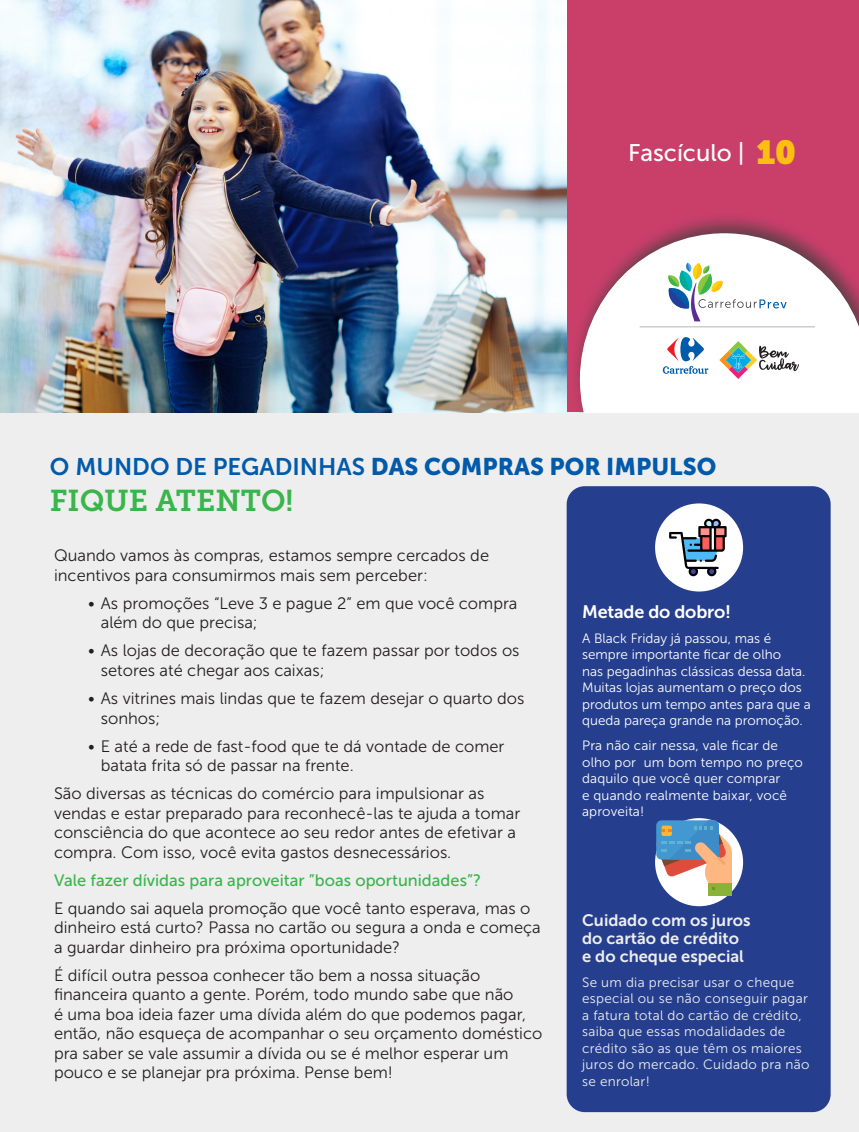
<style>
.page{position:relative;width:859px;height:1132px;background:#fff}
.page>*{position:absolute;margin:0;border:0;box-sizing:border-box;transform-origin:0 0}
.t1{font:33px "Museo Slab";color:#fdbe12}
.texto{font:30px "Museo Slab 700";color:#3ab54a}
.texto-2{font:24px "Museo Sans 900";color:#015aaa}
.t2{font:24px "Museo Sans 500";color:#fff}
.texto-3{font:18px "Museo Sans 700";letter-spacing:-.01em;color:#fff}
.texto-4{font:16.5px/19.5px "Museo Sans 300";color:#231f20}
.texto-5{font:16.5px/18px "Museo Sans 700";color:#eeeeef}
.texto-6{font:16.5px "Museo Sans 500";color:#3ab54a}
.texto-7{font:13.5px/16.5px "Museo Sans 300";color:#fff}
.texto-8{font:13.5px/16.5px "Museo Sans 300";letter-spacing:.02em;color:#eeeeef}
.s1{font-family:"Museo Sans 700"}
</style>
<div class="page">
<div style="left:0;top:0;width:859px;height:1131px;background:#eeeeef"></div>
<div style="left:551px;top:0;width:308px;height:412px;background:#c93f6a"></div>
<div style="left:570px;top:211px;width:289px;height:201px;background:#3e3e3f;opacity:.75"></div>
<svg style="left:580px;top:233px;width:279px;height:179px;background:#eed5dd"></svg>
<svg style="left:663px;top:337px;width:45px;height:37px;background:#b8c7dd"></svg>
<svg style="left:719px;top:341px;width:79px;height:38px;background:#cbd1cd"></svg>
<svg style="left:668px;top:262px;width:119px;height:59px;background:#dde8e3"></svg>
<hr style="left:640px;top:326px;width:175px;height:1px;background:#c2c3c6">
<div style="left:567px;top:486px;width:264px;height:625px;background:#253f8e;border-radius:18px"></div>
<img style="left:0;top:0;width:567px;height:412px">
<div style="left:655px;top:503px;width:88px;height:88px;background:#fff;border-radius:50%"></div>
<svg style="left:669px;top:518px;width:58px;height:58px"></svg>
<div style="left:655px;top:817px;width:88px;height:88px;background:#fff;border-radius:50%"></div>
<div style="left:708px;top:882px;width:24px;height:13px;background:#88b337"></div>
<svg style="left:656px;top:820px;width:76px;height:69px"></svg>
<p class="t2" style="left:628px;top:140px;width:118px">Fascículo |</p>
<p class="t1" style="left:756px;top:133px;width:41px">10</p>
<p class="texto-2" style="left:50px;top:452px;width:668px"><span class="s1">O MUNDO DE PEGADINHAS</span> DAS COMPRAS POR IMPULSO</p>
<p class="texto" style="left:50px;top:483px;width:245px">FIQUE ATENTO!</p>
<p class="texto-4" style="left:54px;top:546px;width:437px">Quando vamos às compras, estamos sempre cercados de incentivos para consumirmos mais sem perceber:</p>
<p class="texto-4" style="left:101px;top:593px;width:418px;text-indent:-13px">• As promoções “Leve 3 e pague 2” em que você compra além do que precisa;</p>
<p class="texto-4" style="left:101px;top:641px;width:420px;text-indent:-13px">• As lojas de decoração que te fazem passar por todos os setores até chegar aos caixas;</p>
<p class="texto-4" style="left:101px;top:688px;width:425px;text-indent:-13px">• As vitrines mais lindas que te fazem desejar o quarto dos sonhos;</p>
<p class="texto-4" style="left:101px;top:736px;width:405px;text-indent:-13px">• E até a rede de fast-food que te dá vontade de comer batata frita só de passar na frente.</p>
<p class="texto-4" style="left:54px;top:783px;width:468px">São diversas as técnicas do comércio para impulsionar as vendas e estar preparado para reconhecê-las te ajuda a tomar consciência do que acontece ao seu redor antes de efetivar a compra. Com isso, você evita gastos desnecessários.</p>
<p class="texto-6" style="left:54px;top:870px;width:429px">Vale fazer dívidas para aproveitar ”boas oportunidades”?</p>
<p class="texto-4" style="left:54px;top:898px;width:488px">E quando sai aquela promoção que você tanto esperava, mas o dinheiro está curto? Passa no cartão ou segura a onda e começa a guardar dinheiro pra próxima oportunidade?</p>
<p class="texto-4" style="left:54px;top:965px;width:490px">É difícil outra pessoa conhecer tão bem a nossa situação financeira quanto a gente. Porém, todo mundo sabe que não<br>é uma boa ideia fazer uma dívida além do que podemos pagar, então, não esqueça de acompanhar o seu orçamento doméstico pra saber se vale assumir a dívida ou se é melhor esperar um pouco e se planejar pra próxima. Pense bem!</p>
<p class="texto-3" style="left:582px;top:601px;width:150px">Metade do dobro!</p>
<p class="texto-7" style="left:582px;top:629px;width:230px">A Black Friday já passou, mas é sempre importante ficar de olho<br>nas pegadinhas clássicas dessa data.<br>Muitas lojas aumentam o preço dos produtos um tempo antes para que a queda pareça grande na promoção.</p>
<p class="texto-7" style="left:582px;top:737px;width:222px">Pra não cair nessa, vale ficar de olho por um bom tempo no preço daquilo que você quer comprar<br>e quando realmente baixar, você aproveita!</p>
<p class="texto-5" style="left:582px;top:910px;width:170px">Cuidado com os juros do cartão de crédito e do cheque especial</p>
<p class="texto-8" style="left:582px;top:973px;width:229px">Se um dia precisar usar o cheque especial ou se não conseguir pagar a fatura total do cartão de crédito, saiba que essas modalidades de crédito são as que têm os maiores juros do mercado. Cuidado pra não se enrolar!</p>
</div>
